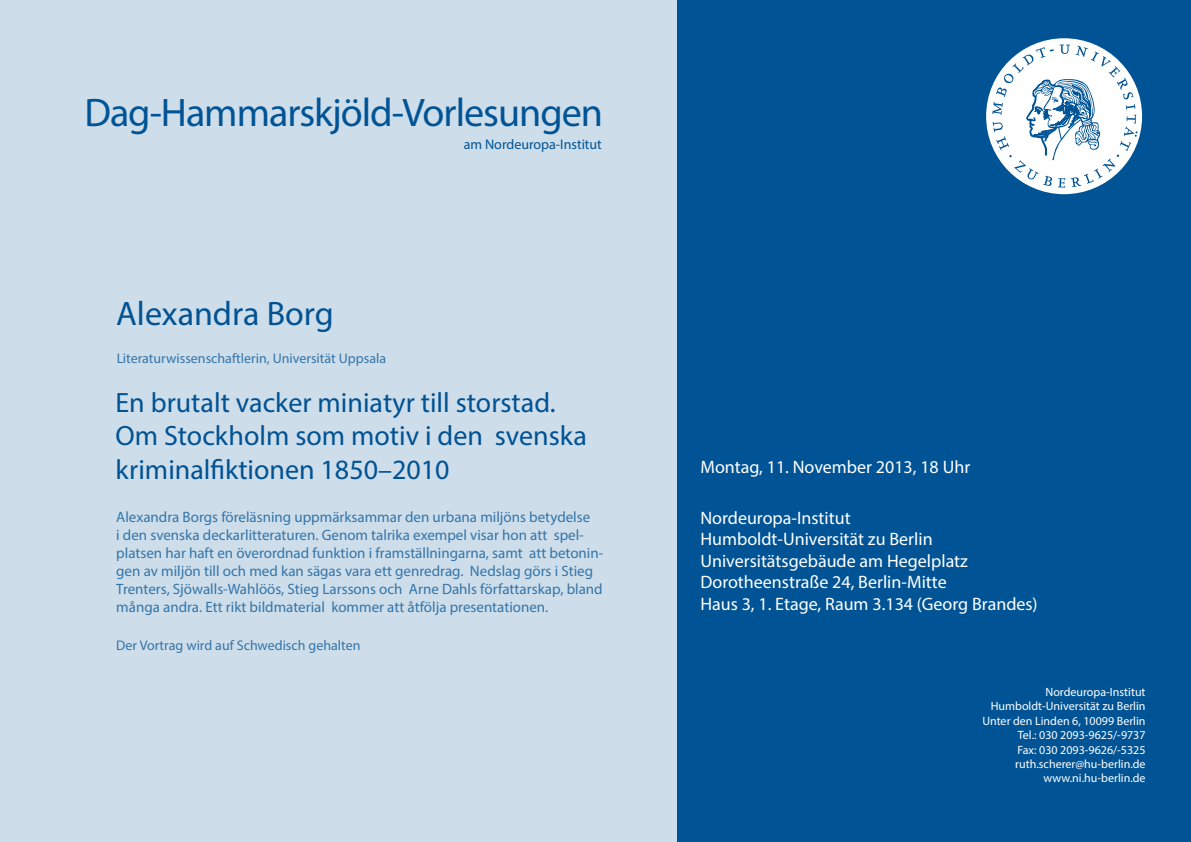
<style>
.page{position:relative;width:1191px;height:842px;background:#fff}
.page>*{position:absolute;margin:0;border:0;box-sizing:border-box;transform-origin:0 0}
.t1{font:40px "Myriad Pro";letter-spacing:-.025em;color:#005495}
.t2{font:34px "Myriad Pro";color:#005293}
.t3{font:28px/33.6px "Myriad Pro";color:#005293}
.t4{font:18px/21.6px "Myriad Pro";color:#fff}
.t5{font:15px/18px "Myriad Pro";color:#005293}
.t6{font:14px "Myriad Pro";color:#005293}
.t7{font:14px "Myriad Pro";color:#005495}
.t8{font:12px "Myriad Pro";color:#fff}
</style>
<div class="page">
<div style="left:0;top:0;width:677px;height:842px;background:#cdddea"></div>
<div style="left:677px;top:0;width:514px;height:842px;background:#005495"></div>
<div style="left:986px;top:38px;width:156px;height:156px;background:#fff;border-radius:50%"></div>
<svg style="left:992px;top:45px;width:145px;height:143px"></svg>
<p class="t1" style="left:84px;top:88px;width:520px">Dag-Hammarskjöld-Vorlesungen</p>
<p class="t7" style="left:464px;top:136px;width:140px">am Nordeuropa-Institut</p>
<p class="t2" style="left:116px;top:292px;width:219px">Alexandra Borg</p>
<p class="t6" style="left:116px;top:350px;width:271px">Literaturwissenschaftlerin, Universität Uppsala</p>
<p class="t3" style="left:115px;top:385px;width:442px">En brutalt vacker miniatyr till storstad.</p>
<p class="t3" style="left:115px;top:418px;width:473px">Om Stockholm som motiv i den svenska kriminalfiktionen 1850–2010</p>
<p class="t5" style="left:116px;top:507px;width:488px">Alexandra Borgs föreläsning uppmärksammar den urbana miljöns betydelse<br>i den svenska deckarlitteraturen. Genom talrika exempel visar hon att spel&shy;platsen har haft en överordnad funktion i framställningarna, samt att betonin&shy;gen av miljön till och med kan sägas vara ett genredrag. Nedslag görs i Stieg Trenters, Sjöwalls-Wahlöös, Stieg Larssons och Arne Dahls författarskap, bland många andra. Ett rikt bildmaterial kommer att åtfölja presentationen.</p>
<p class="t6" style="left:116px;top:637px;width:246px">Der Vortrag wird auf Schwedisch gehalten</p>
<p class="t4" style="left:700px;top:456px;width:271px">Montag, 11. November 2013, 18 Uhr</p>
<p class="t4" style="left:700px;top:506px;width:152px">Nordeuropa-Institut</p>
<p class="t4" style="left:700px;top:528px;width:234px">Humboldt-Universität zu Berlin</p>
<p class="t4" style="left:700px;top:550px;width:269px">Universitätsgebäude am Hegelplatz<br>Dorotheenstraße 24, Berlin-Mitte</p>
<p class="t4" style="left:700px;top:593px;width:339px">Haus 3, 1. Etage, Raum 3.134 (Georg Brandes)</p>
<p class="t8" style="left:1045px;top:685px;width:102px">Nordeuropa-Institut</p>
<p class="t8" style="left:990px;top:699px;width:156px">Humboldt-Universität zu Berlin</p>
<p class="t8" style="left:982px;top:713px;width:165px">Unter den Linden 6, 10099 Berlin</p>
<p class="t8" style="left:1017px;top:728px;width:129px">Tel.: 030 2093-9625/-9737</p>
<p class="t8" style="left:1017px;top:742px;width:130px">Fax: 030 2093-9626/-5325</p>
<p class="t8" style="left:1015px;top:757px;width:132px">ruth.scherer@hu-berlin.de</p>
<p class="t8" style="left:1043px;top:771px;width:104px">www.ni.hu-berlin.de</p>
</div>
